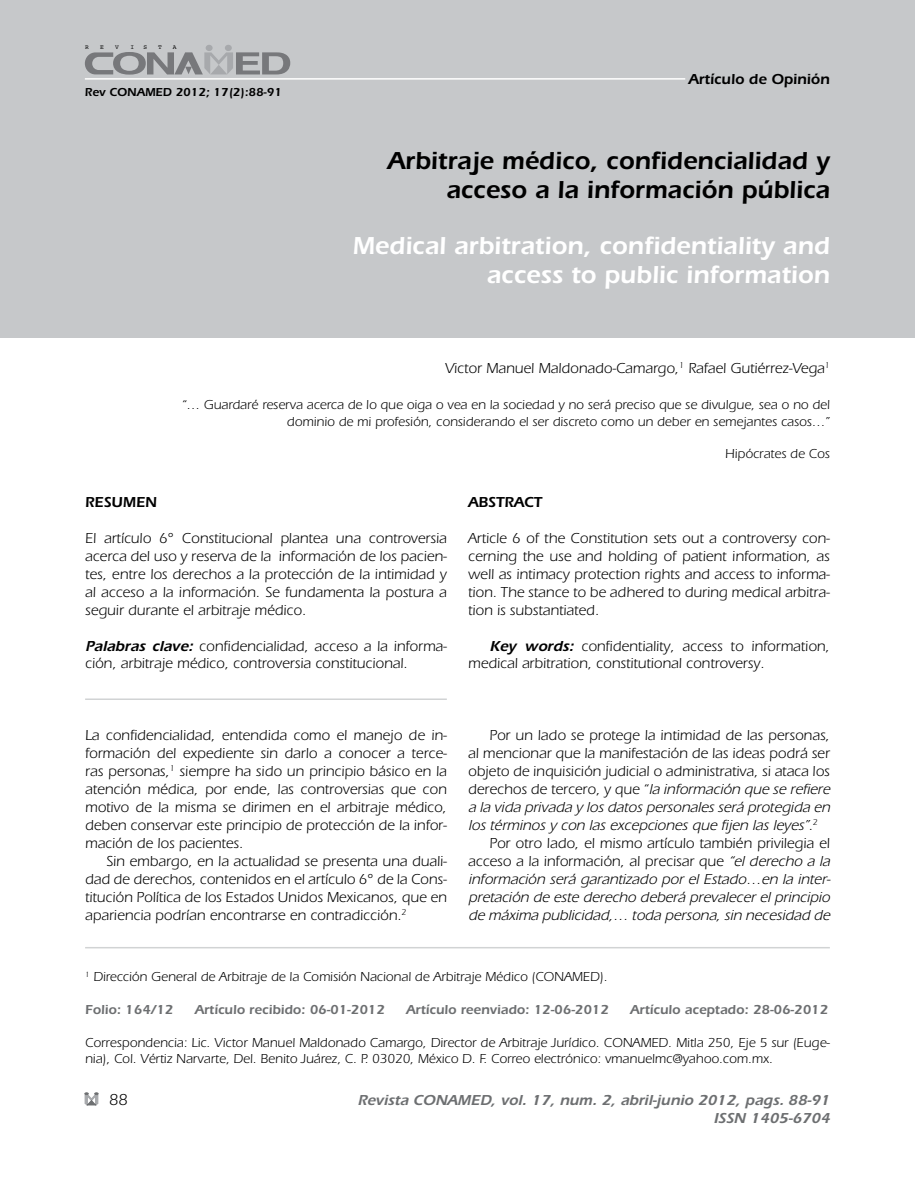
<style>
.page{position:relative;width:915px;height:1191px;background:#fff}
.page>*{position:absolute;margin:0;border:0;box-sizing:border-box;transform-origin:0 0}
.t1{font:600 25.35px/28.3px "Itc Eras";color:#fff;text-align:right}
.t2{font:600 25.35px/28.3px "Itc Eras";color:#000;text-align:right}
.t3{font:16.5px "Itc Eras";color:#000}
.t4{font:15px/18px "Itc Eras";color:#000;text-align:justify}
.t5{font:italic 15px "Itc Eras";color:#000}
.t6{font:italic 600 15px/18px "Itc Eras";color:#6d6f71;text-align:right}
.t7{font:600 15px "Itc Eras";color:#000}
.t8{font:13.5px/16.5px "Itc Eras";color:#000}
.t9{font:600 13.5px "Itc Eras";color:#6d6f71}
.t10{font:600 12px "Itc Eras";color:#000}
.t11{font:6.3px "Courier";color:#000}
.s1{font-weight:600;font-style:italic}
.s2{font-style:normal}
.s3{font-style:italic}
</style>
<div class="page">
<svg style="left:85px;top:1092px;width:13px;height:13px"></svg>
<div style="left:0;top:0;width:914px;height:337px;background:#c6c8ca"></div>
<div style="left:205px;top:45px;width:7px;height:6px;background:#a7a9ac;border-radius:50%"></div>
<div style="left:225px;top:45px;width:7px;height:6px;background:#a7a9ac;border-radius:50%"></div>
<svg style="left:85px;top:52px;width:205px;height:23px"></svg>
<hr style="left:85px;top:78px;width:600px;height:2px;background:#fff">
<hr style="left:85px;top:947px;width:744px;height:1px;background:#d1d3d4">
<hr style="left:85px;top:698px;width:361px;height:2px;background:#d1d3d4">
<p class="t11" style="left:85px;top:42px;width:5px">R</p>
<p class="t11" style="left:100px;top:42px;width:5px">E</p>
<p class="t11" style="left:115px;top:42px;width:5px">V</p>
<p class="t11" style="left:130px;top:42px;width:5px">I</p>
<p class="t11" style="left:143px;top:42px;width:5px">S</p>
<p class="t11" style="left:158px;top:42px;width:5px">T</p>
<p class="t11" style="left:173px;top:42px;width:5px">A</p>
<p class="t10" style="left:85px;top:85px;width:198px">Rev CONAMED 2012; 17(2):88-91</p>
<p class="t7" style="left:688px;top:71px;width:143px">Artículo de Opinión</p>
<h1 class="t2" style="left:387px;top:147px;width:443px">Arbitraje médico, confidencialidad y acceso a la información pública</h1>
<h1 class="t1" style="left:352px;top:232px;width:478px">Medical arbitration, confidentiality and access to public information</h1>
<p class="t4" style="left:445px;top:359px;width:386px">Victor Manuel Maldonado-Camargo,<sup>1</sup> Rafael Gutiérrez-Vega<sup>1</sup></p>
<p class="t8" style="left:182px;top:397px;width:649px;text-align:right">“… Guardaré reserva acerca de lo que oiga o vea en la sociedad y no será preciso que se divulgue, sea o no del dominio de mi profesión, considerando el ser discreto como un deber en semejantes casos…”</p>
<p class="t8" style="left:725px;top:446px;width:106px">Hipócrates de Cos</p>
<p class="t7" style="left:85px;top:493px;width:73px">RESUMEN</p>
<p class="t4" style="left:85px;top:529px;width:363px">El artículo 6° Constitucional plantea una controversia acerca del uso y reserva de la información de los pacien&shy;tes, entre los derechos a la protección de la intimidad y al acceso a la información. Se fundamenta la postura a seguir durante el arbitraje médico.</p>
<p class="t4" style="left:85px;top:637px;width:363px"><span class="s1">Palabras clave:</span> confidencialidad, acceso a la informa&shy;ción, arbitraje médico, controversia constitucional.</p>
<p class="t7" style="left:468px;top:493px;width:76px">ABSTRACT</p>
<p class="t4" style="left:468px;top:529px;width:363px">Article 6 of the Constitution sets out a controversy con&shy;cerning the use and holding of patient information, as well as intimacy protection rights and access to informa&shy;tion. The stance to be adhered to during medical arbitra&shy;tion is substantiated.</p>
<p class="t4" style="left:468px;top:637px;width:363px;text-indent:21px"><span class="s1">Key words:</span> confidentiality, access to information, medical arbitration, constitutional controversy.</p>
<p class="t4" style="left:85px;top:726px;width:363px">La confidencialidad, entendida como el manejo de in&shy;formación del expediente sin darlo a conocer a terce&shy;ras personas,<sup>1</sup> siempre ha sido un principio básico en la atención médica, por ende, las controversias que con motivo de la misma se dirimen en el arbitraje médico, deben conservar este principio de protección de la infor&shy;mación de los pacientes.</p>
<p class="t4" style="left:85px;top:852px;width:363px;text-indent:21px">Sin embargo, en la actualidad se presenta una duali&shy;dad de derechos, contenidos en el artículo 6° de la Cons&shy;titución Política de los Estados Unidos Mexicanos, que en apariencia podrían encontrarse en contradicción.<sup>2</sup></p>
<p class="t4" style="left:489px;top:726px;width:342px">Por un lado se protege la intimidad de las personas,</p>
<p class="t4" style="left:468px;top:744px;width:363px">al mencionar que la manifestación de las ideas podrá ser</p>
<p class="t4" style="left:468px;top:762px;width:363px">objeto de inquisición judicial o administrativa, si ataca los</p>
<p class="t5" style="left:468px;top:781px;width:366px"><span class="s2">derechos de tercero, y que “</span>la información que se refiere</p>
<p class="t5" style="left:468px;top:798px;width:366px">a la vida privada y los datos personales será protegida en</p>
<p class="t5" style="left:468px;top:816px;width:351px">los términos y con las excepciones que fijen las leyes”<span class="s2">.</span> <sup>2</sup></p>
<p class="t4" style="left:489px;top:834px;width:342px">Por otro lado, el mismo artículo también privilegia el</p>
<p class="t4" style="left:468px;top:852px;width:366px">acceso a la información, al precisar que <span class="s3">“el derecho a la</span></p>
<p class="t5" style="left:468px;top:870px;width:366px">información será garantizado por el Estado…en la inter-</p>
<p class="t5" style="left:468px;top:888px;width:366px">pretación de este derecho deberá prevalecer el principio</p>
<p class="t5" style="left:468px;top:906px;width:366px">de máxima publicidad,… toda persona,sin necesidad de</p>
<p class="t8" style="left:85px;top:968px;width:523px"><sup>1</sup> Dirección General de Arbitraje de la Comisión Nacional de Arbitraje Médico (CONAMED).</p>
<p class="t9" style="left:85px;top:1001px;width:90px">Folio: 164/12</p>
<p class="t9" style="left:195px;top:1001px;width:192px">Artículo recibido: 06-01-2012</p>
<p class="t9" style="left:406px;top:1001px;width:204px">Artículo reenviado: 12-06-2012</p>
<p class="t9" style="left:630px;top:1001px;width:199px">Artículo aceptado: 28-06-2012</p>
<p class="t8" style="left:85px;top:1034px;width:746px">Correspondencia: Lic. Victor Manuel Maldonado Camargo, Director de Arbitraje Jurídico. CONAMED. Mitla 250, Eje 5 sur (Euge&shy;nia), Col. Vértiz Narvarte, Del. Benito Juárez, C. P. 03020, México D. F. Correo electrónico: vmanuelmc@yahoo.com.mx.</p>
<p class="t3" style="left:109px;top:1090px;width:20px">88</p>
<p class="t6" style="left:357px;top:1091px;width:477px">Revista CONAMED, vol. 17, num. 2, abril-junio 2012, pags. 88-91<br>ISSN 1405-6704</p>
</div>
